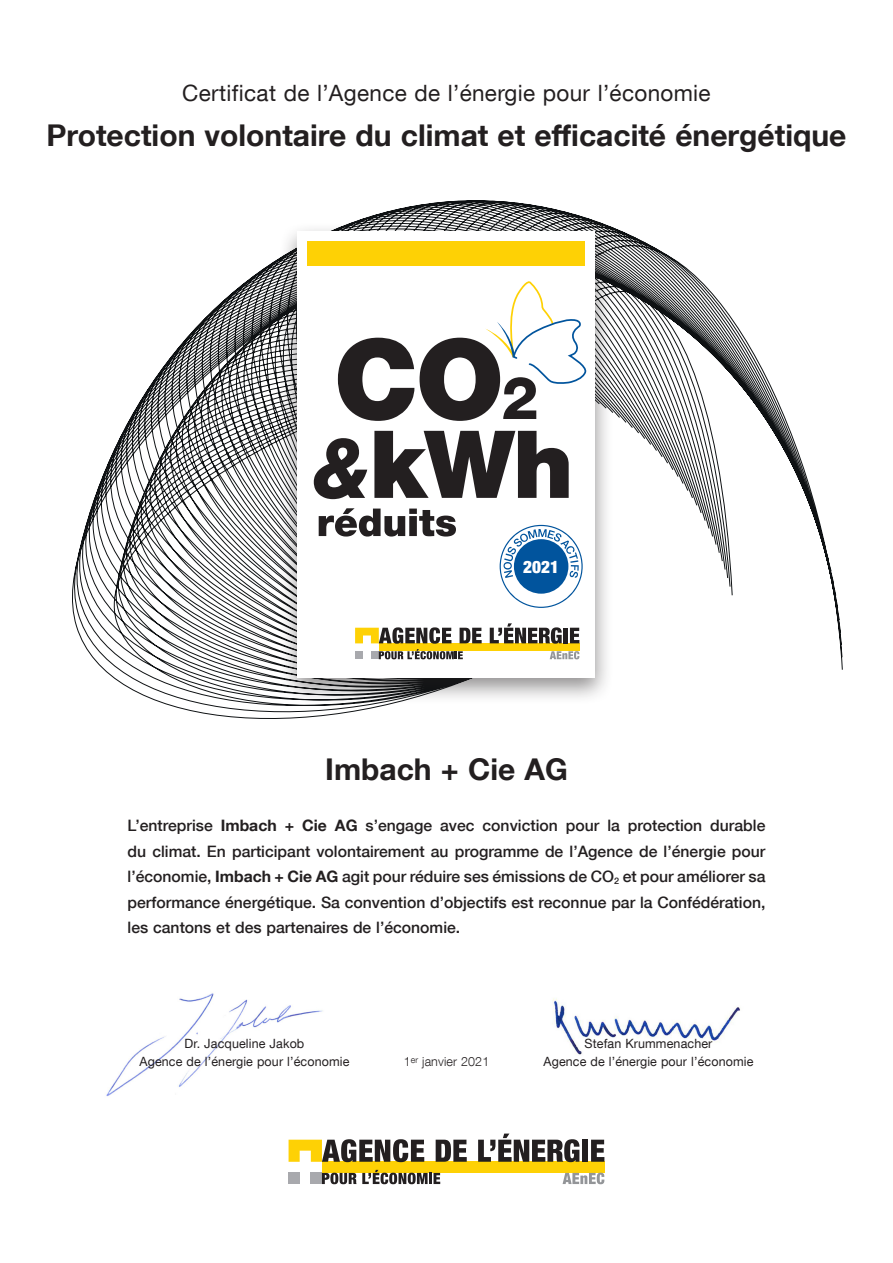
<style>
.page{position:relative;width:893px;height:1263px;background:#fff}
.page>*{position:absolute;margin:0;border:0;box-sizing:border-box;transform-origin:0 0}
.t1{font:700 30px "Helvetica Neue LT Com";color:#231f20}
.t2{font:22.5px "Helvetica Neue LT Com";letter-spacing:.015em;color:#231f20}
.t3{font:900 condensed 17.25px "Helvetica Neue LT Com";color:#fff}
.t4{font:500 15.75px/25.5px "Helvetica Neue LT Com";color:#231f20;text-align:justify}
.t5{font:12.75px "Helvetica Neue LT Com";letter-spacing:.01em;color:#231f20}
.t6{font:300 12.75px "Helvetica Neue LT Com";letter-spacing:.01em;color:#231f20}
.s1{font-weight:700}
</style>
<div class="page">
<img style="left:106px;top:993px;width:217px;height:104px">
<img style="left:552px;top:998px;width:188px;height:57px">
<svg style="left:72px;top:201px;width:770px;height:518px"></svg>
<div style="left:279px;top:221px;width:335px;height:484px;background:#231f20;opacity:.5"></div>
<div style="left:298px;top:232px;width:297px;height:446px;background:#fff"></div>
<div style="left:308px;top:241px;width:277px;height:25px;background:#fed105"></div>
<svg style="left:314px;top:281px;width:273px;height:218px"></svg>
<svg style="left:319px;top:508px;width:137px;height:28px"></svg>
<div style="left:379px;top:643px;width:200px;height:8px;background:#fed105"></div>
<svg style="left:490px;top:623px;width:72px;height:21px"></svg>
<hr style="left:564px;top:628px;width:4px;height:15px;background:#231f20">
<svg style="left:570px;top:628px;width:9px;height:15px"></svg>
<svg style="left:355px;top:627px;width:127px;height:32px"></svg>
<svg style="left:550px;top:651px;width:29px;height:8px"></svg>
<svg style="left:500px;top:525px;width:83px;height:83px"></svg>
<div style="left:322px;top:1162px;width:282px;height:11px;background:#fed105"></div>
<div style="left:289px;top:1173px;width:11px;height:11px;background:#a8a9ad"></div>
<div style="left:311px;top:1173px;width:11px;height:11px;background:#a8a9ad"></div>
<svg style="left:289px;top:1139px;width:135px;height:23px"></svg>
<svg style="left:436px;top:1140px;width:31px;height:22px"></svg>
<svg style="left:478px;top:1133px;width:101px;height:29px"></svg>
<div style="left:582px;top:1140px;width:6px;height:22px;background:#231f20"></div>
<svg style="left:591px;top:1140px;width:13px;height:22px"></svg>
<svg style="left:322px;top:1170px;width:118px;height:14px"></svg>
<svg style="left:563px;top:1173px;width:41px;height:11px"></svg>
<p class="t2" style="left:182px;top:79px;width:530px">Certificat de l’Agence de l’énergie pour l’économie</p>
<p class="t1" style="left:47px;top:117px;width:801px">Protection volontaire du climat et efficacité énergétique</p>
<p class="t3" style="left:523px;top:556px;width:37px">2021</p>
<p class="t1" style="left:325px;top:750px;width:244px">Imbach + Cie AG</p>
<p class="t4" style="left:128px;top:812px;width:639px">L’entreprise <span class="s1">Imbach + Cie AG</span> s’engage avec conviction pour la protection durable du climat. En participant volontairement au programme de l’Agence de l’énergie pour l’économie, <span class="s1">Imbach + Cie AG</span> agit pour réduire ses émissions de CO<sub>2</sub> et pour améliorer sa performance énergétique. Sa convention d’objectifs est reconnue par la Confédération, les cantons et des partenaires de l’économie.</p>
<p class="t5" style="left:185px;top:1036px;width:121px">Dr. Jacqueline Jakob</p>
<p class="t5" style="left:140px;top:1054px;width:211px">Agence de l’énergie pour l’économie</p>
<p class="t5" style="left:585px;top:1036px;width:129px">Stefan Krummenacher</p>
<p class="t6" style="left:404px;top:1054px;width:87px">1<sup>er</sup> janvier 2021</p>
<p class="t5" style="left:543px;top:1054px;width:211px">Agence de l’énergie pour l’économie</p>
</div>
